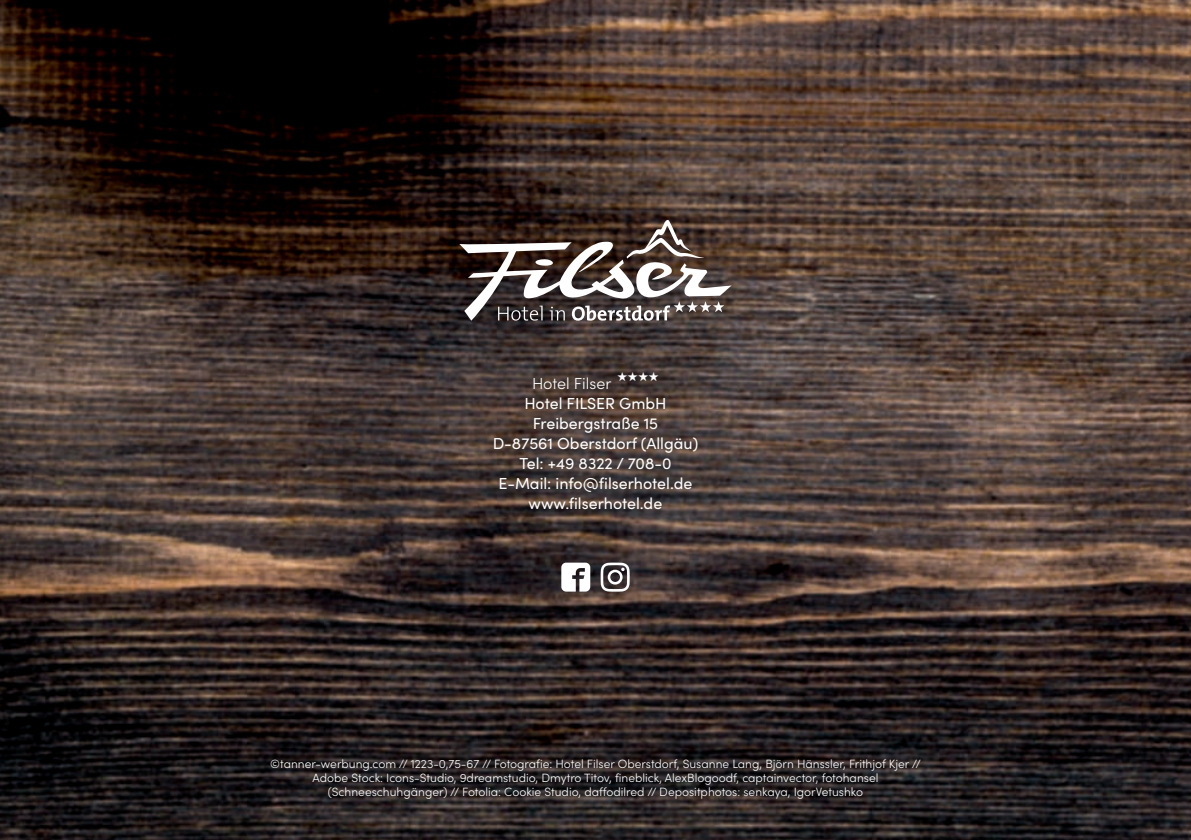
<style>
.page{position:relative;width:1191px;height:840px;background:#fff}
.page>*{position:absolute;margin:0;border:0;box-sizing:border-box;transform-origin:0 0}
.t1{font:16px/20px "Sofia Pro";color:#fff;text-align:center}
.t2{font:300 16px "Sofia Pro";color:#fff}
.t3{font:12.8px "Nesselwang Klass";color:#fff}
.t4{font:300 12px/14px "Sofia Pro";color:#fff;text-align:center}
</style>
<div class="page">
<img style="left:0;top:0;width:1191px;height:839px">
<div style="left:489px;top:368px;width:215px;height:148px;background:#231f20;opacity:.75"></div>
<svg style="left:600px;top:562px;width:29px;height:29px"></svg>
<svg style="left:561px;top:562px;width:29px;height:29px"></svg>
<svg style="left:459px;top:220px;width:272px;height:100px"></svg>
<p class="t3" style="left:617px;top:369px;width:43px">HHHH</p>
<h1 class="t1" style="left:492px;top:392px;width:207px">Hotel FILSER GmbH<br>Freibergstraße 15<br>D-87561 Oberstdorf (Allgäu)<br>Tel: +49 8322 / 708-0<br>E-Mail: info@filserhotel.de www.filserhotel.de</h1>
<h1 class="t2" style="left:532px;top:371px;width:81px">Hotel Filser</h1>
<p class="t4" style="left:270px;top:755px;width:652px">©tanner-werbung.com // 1223-0,75-67 // Fotografie: Hotel Filser Oberstdorf, Susanne Lang, Björn Hänssler, Frithjof Kjer //<br>Adobe Stock: Icons-Studio, 9dreamstudio, Dmytro Titov, fineblick, AlexBlogoodf, captainvector, fotohansel (Schneeschuhgänger) // Fotolia: Cookie Studio, daffodilred // Depositphotos: senkaya, IgorVetushko</p>
</div>
